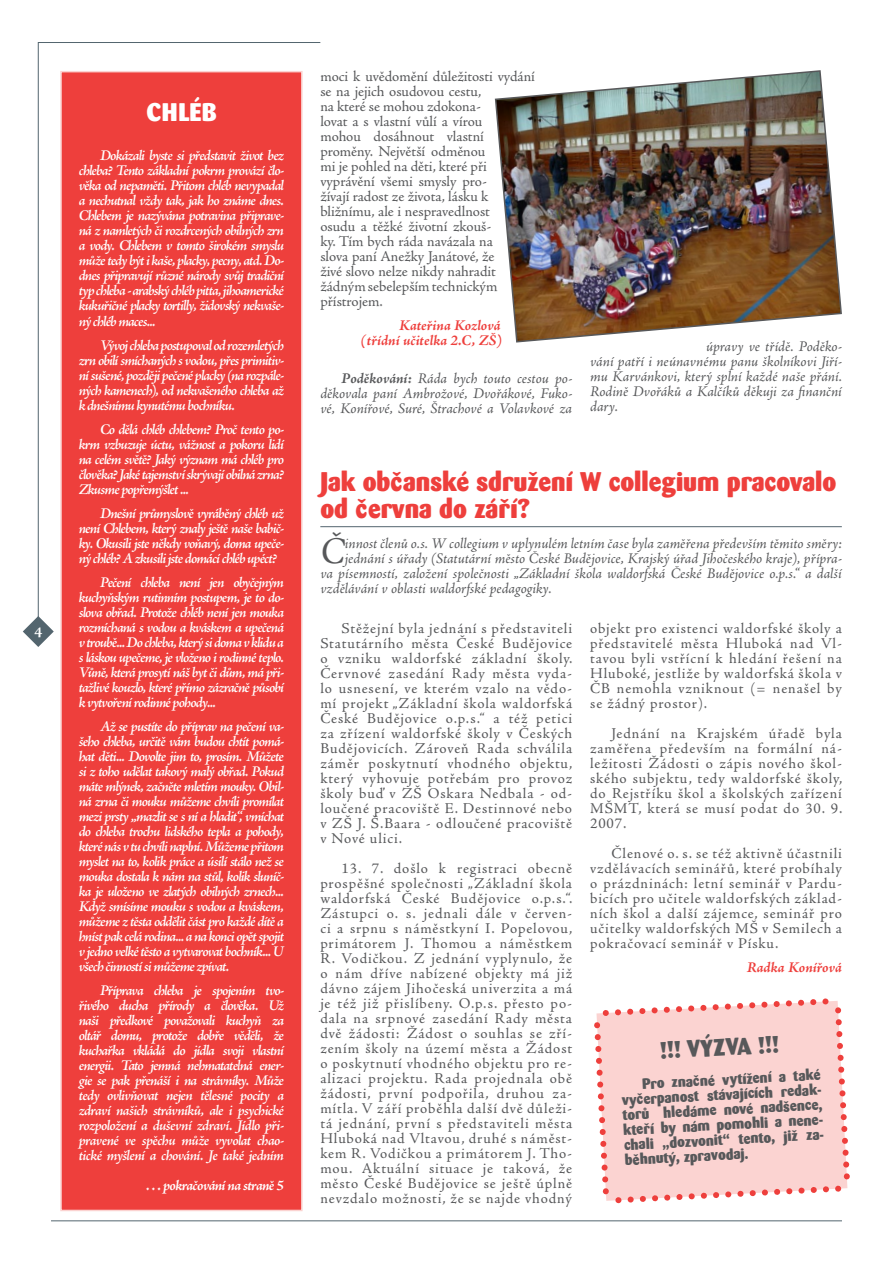
<style>
.page{position:relative;width:893px;height:1263px;background:#fff}
.page>*{position:absolute;margin:0;border:0;box-sizing:border-box;transform-origin:0 0}
.t1{font:italic 38.4px "Adobe Jenson Pro";color:#57585a}
.t2{font:800 27px/27px "Banero";color:#ee3f3c}
.t3{font:800 25.5px "Banero";letter-spacing:.01em;color:#fff}
.t4{font:800 24px "Banero";color:#57585a}
.t5{font:italic 600 15px/15px "Adobe Jenson Pro";letter-spacing:-.06em;color:#fff;text-align:justify}
.t6{font:15px/15px "Adobe Jenson Pro";color:#57585a;text-align:justify}
.t7{font:italic 15px/15px "Adobe Jenson Pro";letter-spacing:-.005em;color:#57585a;text-align:justify}
.t8{font:800 15px/15px "Banero";color:#57585a}
.t9{font:italic 700 15px/15px "Adobe Jenson Pro";letter-spacing:-.005em;color:#ee3f3c;text-align:right}
.t10{font:italic 700 15px "Adobe Jenson Pro";letter-spacing:-.05em;color:#fff}
.t11{font:700 15px "Adobe Jenson Pro";color:#fff}
.s1{font-weight:700}
</style>
<div class="page">
<svg style="left:23px;top:616px;width:31px;height:31px"></svg>
<svg style="left:38px;top:42px;width:283px;height:586px"></svg>
<hr style="left:51px;top:1220px;width:791px;height:1px;background:#53656e">
<div style="left:61px;top:72px;width:241px;height:1138px;background:#ee3f3c"></div>
<div style="left:60px;top:71px;width:243px;height:1140px;border:2px solid #fbd3d1"></div>
<hr style="left:320px;top:526px;width:522px;height:1px;background:#53656e">
<img style="left:494px;top:70px;width:348px;height:273px">
<svg style="left:594px;top:998px;width:256px;height:206px;background:#fbd3d1"></svg>
<p class="t11" style="left:34px;top:624px;width:9px">4</p>
<h3 class="t3" style="left:146px;top:97px;width:71px">CHLÉB</h3>
<p class="t5" style="left:79px;top:149px;width:207px;text-indent:21px">Dokázali byste si představit život bez chleba? Tento základní pokrm provází člo&shy;věka od nepaměti. Přitom chléb nevypadal a nechutnal vždy tak, jak ho známe dnes.<br>Chlebem je nazývána potravina připrave&shy;ná z namletých či rozdrcených obilných zrn a vody. Chlebem v tomto širokém smyslu může tedy být i kaše, placky, pecny, atd. Do&shy;dnes připravují různé národy svůj tradiční typ chleba - arabský chléb pitta, jihoamerické kukuřičné placky tortilly, židovský nekvaše&shy;ný chléb maces...</p>
<p class="t5" style="left:79px;top:338px;width:207px;text-indent:21px">Vývoj chleba postupoval od rozemletých zrn obilí smíchaných s vodou, přes primitiv&shy;ní sušené, později pečené placky (na rozpále&shy;ných kamenech), od nekvašeného chleba až k dnešnímu kynutému bochníku.</p>
<p class="t5" style="left:79px;top:422px;width:207px;text-indent:21px">Co dělá chléb chlebem? Proč tento po&shy;krm vzbuzuje úctu, vážnost a pokoru lidí na celém světě? Jaký význam má chléb pro člověka? Jaké tajemství skrývají obilná zrna?<br>Zkusme popřemýšlet ...</p>
<p class="t5" style="left:79px;top:506px;width:207px;text-indent:21px">Dnešní průmyslově vyráběný chléb už není Chlebem, který znaly ještě naše babič&shy;ky. Okusili jste někdy voňavý, doma upeče&shy;ný chléb? A zkusili jste domácí chléb upéct?</p>
<p class="t5" style="left:79px;top:575px;width:207px;text-indent:21px">Pečení chleba není jen obyčejným kuchyňským rutinním postupem, je to do&shy;slova obřad. Protože chléb není jen mouka rozmíchaná s vodou a kváskem a upečená v troubě... Do chleba, který si doma v klidu a s láskou upečeme, je vloženo i rodinné teplo.<br>Vůně, která prosytí náš byt či dům, má při&shy;tažlivé kouzlo, které přímo zázračně působí k vytvoření rodinné pohody...</p>
<p class="t5" style="left:79px;top:719px;width:207px;text-indent:21px">Až se pustíte do příprav na pečení va&shy;šeho chleba, určitě vám budou chtít pomá&shy;hat děti... Dovolte jim to, prosím. Můžete si z toho udělat takový malý obřad. Pokud máte mlýnek, začněte mletím mouky. Obil&shy;ná zrna či mouku můžeme chvíli promílat mezi prsty „mazlit se s ní a hladit“, vmíchat do chleba trochu lidského tepla a pohody, které nás v tu chvíli naplní. Můžeme přitom myslet na to, kolik práce a úsilí stálo než se mouka dostala k nám na stůl, kolik sluníč&shy;ka je uloženo ve zlatých obilných zrnech...<br>Když smísíme mouku s vodou a kváskem, můžeme z těsta oddělit část pro každé dítě a hníst pak celá rodina... a na konci opět spojit v jedno velké těsto a vytvarovat bochník... U všech činností si můžeme zpívat.</p>
<p class="t5" style="left:79px;top:983px;width:207px;text-indent:21px">Příprava chleba je spojením tvo&shy;řivého ducha přírody a člověka. Už naši předkové považovali kuchyň za oltář domu, protože dobře věděli, že kuchařka vkládá do jídla svoji vlastní energii. Tato jemná nehmatatelná ener&shy;gie se pak přenáší i na strávníky. Může tedy ovlivňovat nejen tělesné pocity a zdraví našich strávníků, ale i psychické rozpoložení a duševní zdraví. Jídlo při&shy;pravené ve spěchu může vyvolat chao&shy;tické myšlení a chování. Je také jedním</p>
<p class="t10" style="left:146px;top:1176px;width:139px">. . . pokračování na straně 5</p>
<p class="t6" style="left:320px;top:69px;width:216px;text-align:left">moci k uvědomění důležitosti vydání se na jejich osudovou cestu,<br>na které se mohou zdokona-<br>lovat a s vlastní vůlí a vírou<br>mohou dosáhnout vlastní proměny. Největší odměnou<br>mi je pohled na děti, které při vyprávění všemi smysly pro-<br>žívají radost ze života, lásku k bližnímu, ale i nespravedlnost<br>osudu a těžké životní zkouš-<br>ky. Tím bych ráda navázala na<br>slova paní Anežky Janátové, že<br>živé slovo nelze nikdy nahradit žádným sebelepším technickým přístrojem.</p>
<p class="t9" style="left:361px;top:318px;width:143px">Kateřina Kozlová (třídní učitelka 2.C, ZŠ)</p>
<p class="t7" style="left:320px;top:372px;width:253px;text-indent:21px"><span class="s1">Poděkování:</span> Ráda bych touto cestou po&shy;děkovala paní Ambrožové, Dvořákové, Fuko&shy;vé, Konířové, Suré, Štrachové a Volavkové za</p>
<p class="t7" style="left:590px;top:340px;width:253px;text-indent:116px">úpravy ve třídě. Poděko&shy;vání patří i neúnavnému panu školníkovi Jiří&shy;mu Karvánkovi, který splní každé naše přání.<br>Rodině Dvořáků a Kalčíků děkuji za finanční dary.</p>
<h2 class="t2" style="left:320px;top:468px;width:518px">Jak občanské sdružení W collegium pracovalo od června do září?</h2>
<h1 class="t1" style="left:320px;top:529px;width:26px">Č</h1>
<p class="t7" style="left:345px;top:536px;width:498px">innost členů o.s. W collegium v uplynulém letním čase byla zaměřena především těmito směry:</p>
<p class="t7" style="left:345px;top:551px;width:498px">jednání s úřady (Statutární město České Budějovice, Krajský úřad Jihočeského kraje), přípra-</p>
<p class="t7" style="left:320px;top:566px;width:523px">va písemností, založení společnosti „Základní škola waldorfská České Budějovice o.p.s.“ a další</p>
<p class="t7" style="left:320px;top:581px;width:233px">vzdělávání v oblasti waldorfské pedagogiky.</p>
<p class="t6" style="left:320px;top:621px;width:254px;text-indent:21px">Stěžejní byla jednání s představiteli Statutárního města České Budějovice o vzniku waldorfské základní školy.<br>Červnové zasedání Rady města vyda&shy;lo usnesení, ve kterém vzalo na vědo&shy;mí projekt „Základní škola waldorfská České Budějovice o.p.s.“ a též petici za zřízení waldorfské školy v Českých Budějovicích. Zároveň Rada schválila záměr poskytnutí vhodného objektu, který vyhovuje potřebám pro provoz školy buď v ZŠ Oskara Nedbala - od&shy;loučené pracoviště E. Destinnové nebo v ZŠ J. Š.Baara - odloučené pracoviště v Nové ulici.</p>
<p class="t6" style="left:320px;top:861px;width:254px;text-indent:21px">13. 7. došlo k registraci obecně prospěšné společnosti „Základní škola waldorfská České Budějovice o.p.s.“.<br>Zástupci o. s. jednali dále v červen&shy;ci a srpnu s náměstkyní I. Popelovou, primátorem J. Thomou a náměstkem R. Vodičkou. Z jednání vyplynulo, že o nám dříve nabízené objekty má již dávno zájem Jihočeská univerzita a má je též již přislíbeny. O.p.s. přesto po&shy;dala na srpnové zasedání Rady města dvě žádosti: Žádost o souhlas se zří&shy;zením školy na území města a Žádost o poskytnutí vhodného objektu pro re&shy;alizaci projektu. Rada projednala obě žádosti, první podpořila, druhou za&shy;mítla. V září proběhla další dvě důleži&shy;tá jednání, první s představiteli města Hluboká nad Vltavou, druhé s náměst&shy;kem R. Vodičkou a primátorem J. Tho&shy;mou. Aktuální situace je taková, že město České Budějovice se ještě úplně nevzdalo možnosti, že se najde vhodný</p>
<p class="t6" style="left:590px;top:621px;width:253px">objekt pro existenci waldorfské školy a představitelé města Hluboká nad Vl&shy;tavou byli vstřícní k hledání řešení na Hluboké, jestliže by waldorfská škola v ČB nemohla vzniknout (= nenašel by se žádný prostor).</p>
<p class="t6" style="left:590px;top:726px;width:254px;text-indent:21px">Jednání na Krajském úřadě byla zaměřena především na formální ná&shy;ležitosti Žádosti o zápis nového škol&shy;ského subjektu, tedy waldorfské školy, do Rejstříku škol a školských zařízení MŠMT, která se musí podat do 30. 9.<br>2007.</p>
<p class="t6" style="left:590px;top:846px;width:253px;text-indent:21px">Členové o. s. se též aktivně účastnili vzdělávacích seminářů, které probíhaly o prázdninách: letní seminář v Pardu&shy;bicích pro učitele waldorfských základ&shy;ních škol a další zájemce, seminář pro učitelky waldorfských MŠ v Semilech a pokračovací seminář v Písku.</p>
<p class="t9" style="left:747px;top:961px;width:96px">Radka Konířová</p>
<h3 class="t4" style="left:659px;top:1036px;width:120px;rotate:-3deg">!!! VÝZVA !!!</h3>
<p class="t8" style="left:621px;top:1077px;width:212px;text-indent:21px;rotate:-3deg">Pro značné vytížení a také vyčerpanost stávajících redak&shy;torů hledáme nové nadšence, kteří by nám pomohli a nene&shy;chali „dozvonit“ tento, již za&shy;běhnutý, zpravodaj.</p>
</div>
